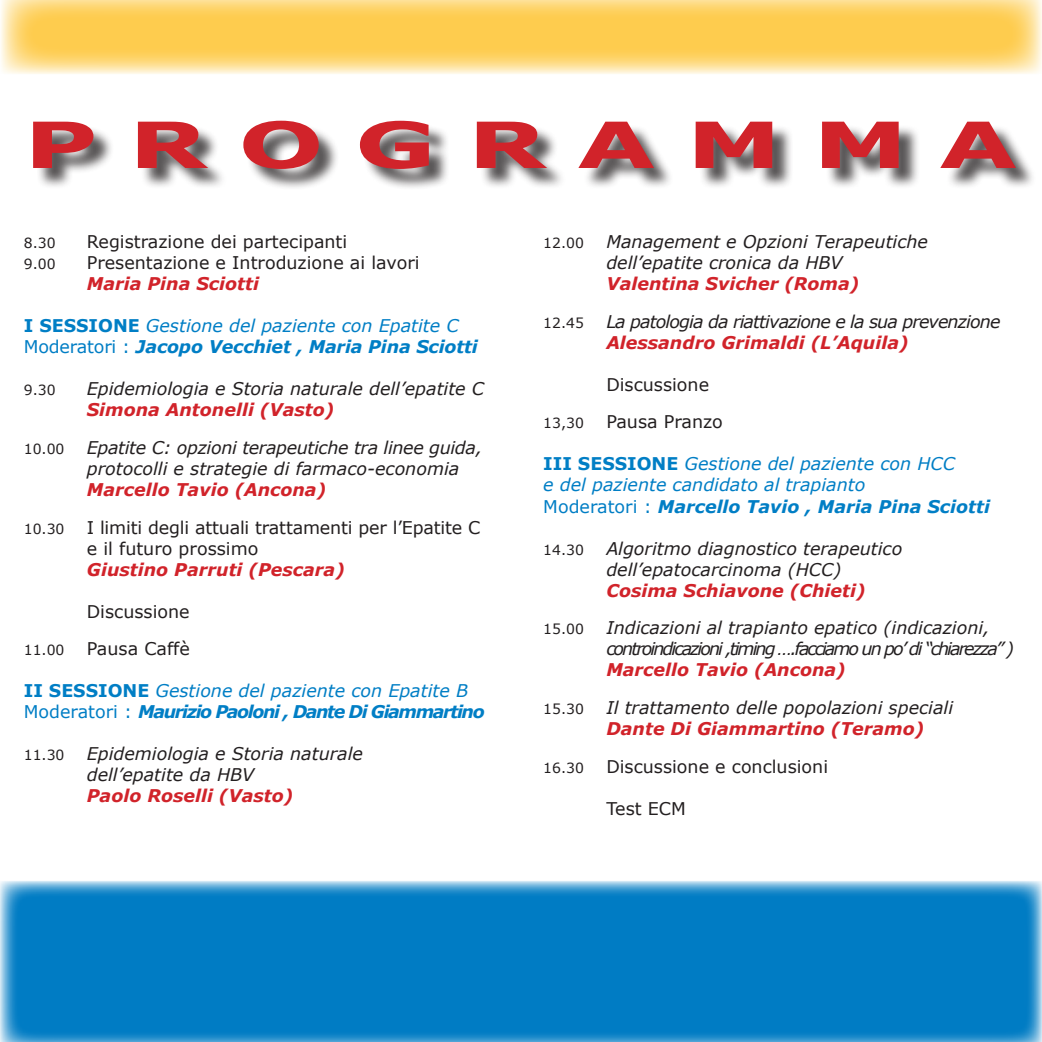
<style>
.page{position:relative;width:1042px;height:1042px;background:#fff}
.page>*{position:absolute;margin:0;border:0;box-sizing:border-box;transform-origin:0 0}
.t1{font:700 63.7px "Verdana";letter-spacing:.31em;color:#d1232a;scale:1.58 1}
.t2{font:italic 17.5px "Verdana";color:#231f20}
.t3{font:italic 700 17.5px "Verdana";color:#d1232a}
.t4{font:17.5px "Verdana";color:#231f20}
.t5{font:italic 17.5px "Verdana";color:#007ec5}
.t6{font:italic 700 17.5px "Verdana";letter-spacing:-.01em;color:#007ec5}
.t7{font:italic 17.5px "Verdana";letter-spacing:-.11em;color:#231f20}
.t8{font:italic 700 17.5px "Verdana";letter-spacing:-.08em;color:#007ec5}
.t9{font:italic 17.5px "Verdana";letter-spacing:-.05em;color:#231f20}
.t10{font:italic 17.5px "Verdana";letter-spacing:-.02em;color:#231f20}
.t11{font:14px "Verdana";color:#231f20}
.s1{font-weight:700;font-style:normal}
.s2{font-weight:400;font-style:normal}
</style>
<div class="page">
<div style="left:35px;top:123px;width:1002px;height:68px;background:#231f20;opacity:.75"></div>
<svg style="left:0;top:881px;width:1042px;height:161px;fill:#007cc4"></svg>
<svg style="left:1px;top:0;width:1041px;height:74px"></svg>
<p class="t1" style="left:24px;top:100px;width:630px">PROGRAMMA</p>
<p class="t11" style="left:24px;top:233px;width:33px">8.30</p>
<p class="t4" style="left:87px;top:229px;width:262px">Registrazione dei partecipanti</p>
<p class="t11" style="left:24px;top:254px;width:33px">9.00</p>
<p class="t4" style="left:87px;top:250px;width:334px">Presentazione e Introduzione ai lavori</p>
<p class="t3" style="left:87px;top:271px;width:174px">Maria Pina Sciotti</p>
<p class="t5" style="left:24px;top:313px;width:436px"><span class="s1">I SESSIONE</span> Gestione del paziente con Epatite C</p>
<p class="t6" style="left:24px;top:334px;width:456px"><span class="s2">Moderatori :</span> Jacopo Vecchiet , Maria Pina Sciotti</p>
<p class="t11" style="left:24px;top:380px;width:33px">9.30</p>
<p class="t2" style="left:87px;top:376px;width:399px">Epidemiologia e Storia naturale dell’epatite C</p>
<p class="t3" style="left:87px;top:397px;width:249px">Simona Antonelli (Vasto)</p>
<p class="t11" style="left:24px;top:439px;width:42px">10.00</p>
<p class="t10" style="left:87px;top:435px;width:397px">Epatite C: opzioni terapeutiche tra linee guida,</p>
<p class="t2" style="left:87px;top:456px;width:374px">protocolli e strategie di farmaco-economia</p>
<p class="t3" style="left:87px;top:477px;width:241px">Marcello Tavio (Ancona)</p>
<p class="t11" style="left:24px;top:519px;width:42px">10.30</p>
<p class="t4" style="left:87px;top:515px;width:395px">I limiti degli attuali trattamenti per l’Epatite C</p>
<p class="t4" style="left:87px;top:536px;width:173px">e il futuro prossimo</p>
<p class="t3" style="left:87px;top:557px;width:259px">Giustino Parruti (Pescara)</p>
<p class="t4" style="left:87px;top:599px;width:104px">Discussione</p>
<p class="t11" style="left:24px;top:640px;width:42px">11.00</p>
<p class="t4" style="left:87px;top:637px;width:104px">Pausa Caffè</p>
<p class="t5" style="left:24px;top:679px;width:446px"><span class="s1">II SESSIONE</span> Gestione del paziente con Epatite B</p>
<p class="t8" style="left:24px;top:699px;width:462px"><span class="s2">Moderatori :</span> Maurizio Paoloni , Dante Di Giammartino</p>
<p class="t11" style="left:24px;top:745px;width:42px">11.30</p>
<p class="t2" style="left:87px;top:742px;width:278px">Epidemiologia e Storia naturale</p>
<p class="t2" style="left:87px;top:763px;width:169px">dell’epatite da HBV</p>
<p class="t3" style="left:87px;top:783px;width:208px">Paolo Roselli (Vasto)</p>
<p class="t11" style="left:543px;top:233px;width:42px">12.00</p>
<p class="t2" style="left:606px;top:229px;width:323px">Management e Opzioni Terapeutiche</p>
<p class="t2" style="left:606px;top:250px;width:238px">dell’epatite cronica da HBV</p>
<p class="t3" style="left:606px;top:271px;width:254px">Valentina Svicher (Roma)</p>
<p class="t11" style="left:543px;top:313px;width:42px">12.45</p>
<p class="t9" style="left:606px;top:309px;width:396px">La patologia da riattivazione e la sua prevenzione</p>
<p class="t3" style="left:606px;top:330px;width:304px">Alessandro Grimaldi (L’Aquila)</p>
<p class="t4" style="left:606px;top:372px;width:104px">Discussione</p>
<p class="t11" style="left:543px;top:414px;width:42px">13,30</p>
<p class="t4" style="left:606px;top:410px;width:118px">Pausa Pranzo</p>
<p class="t5" style="left:543px;top:452px;width:413px"><span class="s1">III SESSIONE</span> Gestione del paziente con HCC</p>
<p class="t5" style="left:543px;top:473px;width:323px">e del paziente candidato al trapianto</p>
<p class="t6" style="left:543px;top:494px;width:448px"><span class="s2">Moderatori :</span> Marcello Tavio , Maria Pina Sciotti</p>
<p class="t11" style="left:543px;top:540px;width:42px">14.30</p>
<p class="t2" style="left:606px;top:536px;width:297px">Algoritmo diagnostico terapeutico</p>
<p class="t2" style="left:606px;top:557px;width:236px">dell’epatocarcinoma (HCC)</p>
<p class="t3" style="left:606px;top:578px;width:261px">Cosima Schiavone (Chieti)</p>
<p class="t11" style="left:543px;top:619px;width:42px">15.00</p>
<p class="t2" style="left:606px;top:616px;width:385px">Indicazioni al trapianto epatico (indicazioni,</p>
<p class="t7" style="left:606px;top:637px;width:409px">controindicazioni ,timing ….facciamo un po’ di “chiarezza” )</p>
<p class="t3" style="left:606px;top:657px;width:241px">Marcello Tavio (Ancona)</p>
<p class="t11" style="left:543px;top:699px;width:42px">15.30</p>
<p class="t2" style="left:606px;top:696px;width:348px">Il trattamento delle popolazioni speciali</p>
<p class="t3" style="left:606px;top:716px;width:319px">Dante Di Giammartino (Teramo)</p>
<p class="t11" style="left:543px;top:758px;width:42px">16.30</p>
<p class="t4" style="left:606px;top:754px;width:223px">Discussione e conclusioni</p>
<p class="t4" style="left:606px;top:796px;width:81px">Test ECM</p>
</div>
